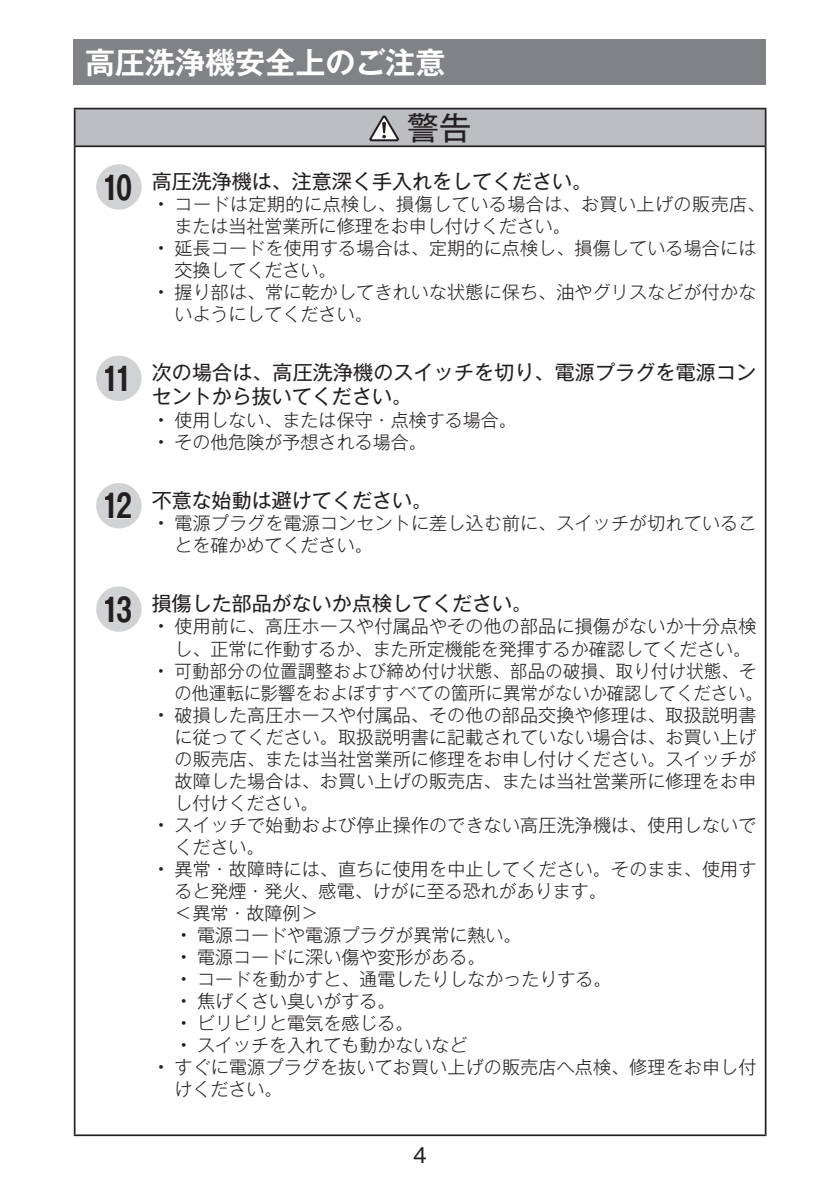
<style>
.page{position:relative;width:840px;height:1191px;background:#fff}
.page>*{position:absolute;margin:0;border:0;box-sizing:border-box;transform-origin:0 0}
.t1{font:700 32px "Gothic MB101 Pro De";color:#231f20}
.t2{font:32px "Gothic MB101 Pro";color:#231f20}
.t3{font:700 30px "Gothic MB101 Pro De";color:#fff}
.t4{font:20px/24px "Gothic MB101 Pro";color:#231f20}
.t5{font:300 18px/22px "Gothic MB101 Pro";letter-spacing:.01em;color:#231f20}
.t6{font:300 18px/22px "Gothic MB101 Pro";letter-spacing:.01em;color:#231f20;scale:.96 1}
.t7{font:300 18px/22px "Gothic MB101 Pro";letter-spacing:.03em;color:#231f20}
.s1{font-weight:500}
</style>
<div class="page">
<div style="left:75px;top:109px;width:690px;height:37px;background:#bcbdc0"></div>
<hr style="left:74px;top:145px;width:692px;height:2px;background:#231f20">
<hr style="left:74px;top:147px;width:1px;height:987px;background:#231f20">
<hr style="left:764px;top:147px;width:2px;height:987px;background:#231f20">
<hr style="left:74px;top:1134px;width:692px;height:2px;background:#231f20">
<hr style="left:74px;top:108px;width:692px;height:1px;background:#231f20">
<hr style="left:74px;top:109px;width:1px;height:36px;background:#231f20">
<hr style="left:764px;top:109px;width:2px;height:36px;background:#231f20">
<svg style="left:369px;top:115px;width:30px;height:26px"></svg>
<div style="left:74px;top:40px;width:691px;height:45px;background:#808285"></div>
<svg style="left:96px;top:164px;width:45px;height:46px"></svg>
<div style="left:105px;top:174px;width:26px;height:26px;background:#d1d2d4"></div>
<svg style="left:96px;top:356px;width:45px;height:45px"></svg>
<div style="left:105px;top:366px;width:21px;height:25px;background:#d1d2d4"></div>
<svg style="left:96px;top:483px;width:45px;height:45px"></svg>
<div style="left:105px;top:492px;width:26px;height:26px;background:#d1d2d4"></div>
<svg style="left:96px;top:586px;width:45px;height:46px"></svg>
<div style="left:105px;top:596px;width:26px;height:26px;background:#d1d2d4"></div>
<h2 class="t3" style="left:85px;top:37px;width:361px">高圧洗浄機安全上のご注意</h2>
<h1 class="t2" style="left:407px;top:101px;width:65px">警告</h1>
<h1 class="t1" style="left:102px;top:161px;width:31px">10</h1>
<h1 class="t1" style="left:102px;top:352px;width:30px">11</h1>
<p class="t4" style="left:152px;top:167px;width:442px">高圧洗浄機は、注意深く手入れをしてください。</p>
<p class="t7" style="left:174px;top:191px;width:592px;text-indent:-17px"><span class="s1">•</span> コードは定期的に点検し、損傷している場合は、お買い上げの販売店、または当社営業所に修理をお申し付けください。</p>
<p class="t5" style="left:174px;top:235px;width:583px;text-indent:-17px"><span class="s1">•</span> 延長コードを使用する場合は、定期的に点検し、損傷している場合には交換してください。</p>
<p class="t5" style="left:174px;top:279px;width:583px;text-indent:-17px"><span class="s1">•</span> 握り部は、常に乾かしてきれいな状態に保ち、油やグリスなどが付かないようにしてください。</p>
<p class="t4" style="left:152px;top:358px;width:605px">次の場合は、高圧洗浄機のスイッチを切り、電源プラグを電源コンセントから抜いてください。</p>
<p class="t5" style="left:157px;top:406px;width:361px"><span class="s1">•</span> 使用しない、または保守・点検する場合。</p>
<p class="t5" style="left:157px;top:428px;width:271px"><span class="s1">•</span> その他危険が予想される場合。</p>
<h1 class="t1" style="left:102px;top:479px;width:31px">12</h1>
<p class="t4" style="left:152px;top:485px;width:281px">不意な始動は避けてください。</p>
<p class="t5" style="left:174px;top:510px;width:583px;text-indent:-17px"><span class="s1">•</span> 電源プラグを電源コンセントに差し込む前に、スイッチが切れていることを確かめてください。</p>
<h1 class="t1" style="left:102px;top:583px;width:31px">13</h1>
<p class="t4" style="left:152px;top:589px;width:382px">損傷した部品がないか点検してください。</p>
<p class="t5" style="left:157px;top:613px;width:600px;text-align:right"><span class="s1">•</span> 使用前に、高圧ホースや付属品やその他の部品に損傷がないか十分点検し、正常に作動するか、また所定機能を発揮するか確認してください。</p>
<p class="t6" style="left:174px;top:657px;width:614px;text-indent:-17px"><span class="s1">•</span> 可動部分の位置調整および締め付け状態、部品の破損、取り付け状態、その他運転に影響をおよぼすすべての箇所に異常がないか確認してください。</p>
<p class="t5" style="left:174px;top:701px;width:583px;text-align:justify;text-indent:-17px"><span class="s1">•</span> 破損した高圧ホースや付属品、その他の部品交換や修理は、取扱説明書に従ってください。取扱説明書に記載されていない場合は、お買い上げの販売店、または当社営業所に修理をお申し付けください。スイッチが故障した場合は、お買い上げの販売店、または当社営業所に修理をお申し付けください。</p>
<p class="t5" style="left:174px;top:811px;width:583px;text-indent:-17px"><span class="s1">•</span> スイッチで始動および停止操作のできない高圧洗浄機は、使用しないでください。</p>
<p class="t5" style="left:174px;top:855px;width:583px;text-indent:-17px"><span class="s1">•</span> 異常・故障時には、直ちに使用を中止してください。そのまま、使用すると発煙・発火、感電、けがに至る恐れがあります。<br>＜異常・故障例＞</p>
<p class="t5" style="left:180px;top:921px;width:343px"><span class="s1">•</span> 電源コードや電源プラグが異常に熱い。</p>
<p class="t5" style="left:180px;top:943px;width:307px"><span class="s1">•</span> 電源コードに深い傷や変形がある。</p>
<p class="t5" style="left:180px;top:965px;width:433px"><span class="s1">•</span> コードを動かすと、通電したりしなかったりする。</p>
<p class="t5" style="left:180px;top:987px;width:217px"><span class="s1">•</span> 焦げくさい臭いがする。</p>
<p class="t5" style="left:180px;top:1009px;width:235px"><span class="s1">•</span> ビリビリと電気を感じる。</p>
<p class="t5" style="left:180px;top:1031px;width:289px"><span class="s1">•</span> スイッチを入れても動かないなど</p>
<p class="t5" style="left:174px;top:1053px;width:583px;text-indent:-17px"><span class="s1">•</span> すぐに電源プラグを抜いてお買い上げの販売店へ点検、修理をお申し付けください。</p>
<p class="t4" style="left:413px;top:1140px;width:15px">4</p>
</div>
